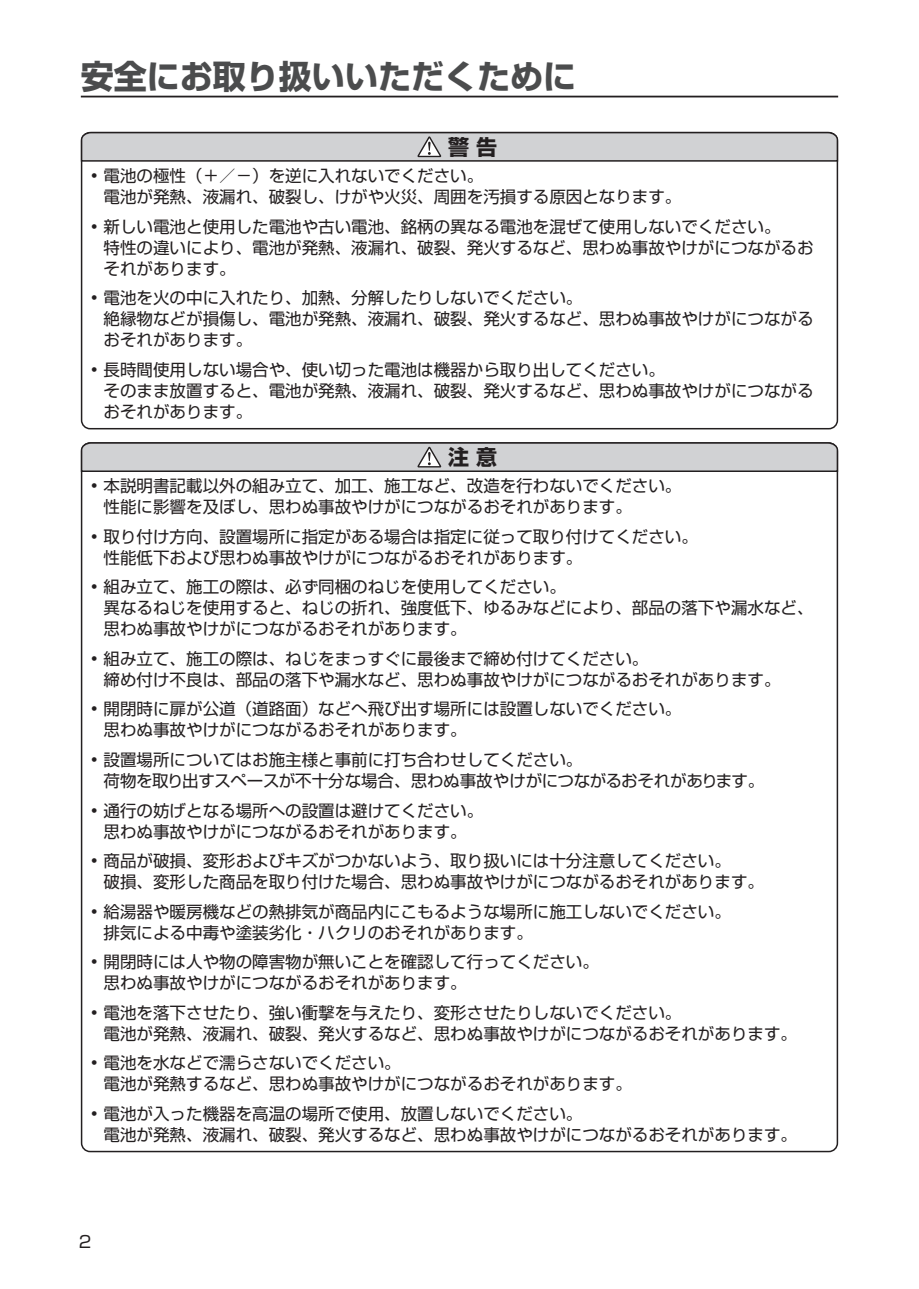
<style>
.page{position:relative;width:919px;height:1289px;background:#fff}
.page>*{position:absolute;margin:0;border:0;box-sizing:border-box;transform-origin:0 0}
.t1{font:700 33px "Shin Go Pro";color:#4b4c4d}
.t2{font:700 21px "Shin Go Pro";color:#231f20}
.t3{font:16.5px/21px "Shin Go Pro";color:#231f20}
.t4{font:15px "Shin Go Pro";color:#231f20}
</style>
<div class="page">
<hr style="left:81px;top:96px;width:757px;height:1px;background:#231f20">
<svg style="left:80px;top:442px;width:758px;height:31px;background:#bfc0c1"></svg>
<svg style="left:80px;top:131px;width:758px;height:31px;background:#c0c0c2"></svg>
<h1 class="t1" style="left:81px;top:50px;width:497px">安全にお取り扱いいただくために</h1>
<p class="t4" style="left:81px;top:72px;width:227px">安全にお取り扱いいただくために</p>
<p class="t2" style="left:448px;top:130px;width:50px">警 告</p>
<p class="t3" style="left:104px;top:163px;width:579px;text-indent:-13px">• 電池の極性（＋／－）を逆に入れないでください。<br>電池が発熱、液漏れ、破裂し、けがや火災、周囲を汚損する原因となります。</p>
<p class="t3" style="left:104px;top:214px;width:711px;text-indent:-13px">• 新しい電池と使用した電池や古い電池、銘柄の異なる電池を混ぜて使用しないでください。<br>特性の違いにより、電池が発熱、液漏れ、破裂、発火するなど、思わぬ事故やけがにつながるおそれがあります。</p>
<p class="t3" style="left:104px;top:285px;width:711px;text-indent:-13px">• 電池を火の中に入れたり、加熱、分解したりしないでください。<br>絶縁物などが損傷し、電池が発熱、液漏れ、破裂、発火するなど、思わぬ事故やけがにつながるおそれがあります。</p>
<p class="t3" style="left:104px;top:357px;width:711px;text-indent:-13px">• 長時間使用しない場合や、使い切った電池は機器から取り出してください。<br>そのまま放置すると、電池が発熱、液漏れ、破裂、発火するなど、思わぬ事故やけがにつながるおそれがあります。</p>
<p class="t2" style="left:448px;top:440px;width:50px">注 意</p>
<p class="t3" style="left:104px;top:473px;width:579px;text-indent:-13px">• 本説明書記載以外の組み立て、加工、施工など、改造を行わないでください。性能に影響を及ぼし、思わぬ事故やけがにつながるおそれがあります。</p>
<p class="t3" style="left:104px;top:524px;width:595px;text-indent:-13px">• 取り付け方向、設置場所に指定がある場合は指定に従って取り付けてください。性能低下および思わぬ事故やけがにつながるおそれがあります。</p>
<p class="t3" style="left:104px;top:574px;width:711px;text-indent:-13px">• 組み立て、施工の際は、必ず同梱のねじを使用してください。<br>異なるねじを使用すると、ねじの折れ、強度低下、ゆるみなどにより、部品の落下や漏水など、思わぬ事故やけがにつながるおそれがあります。</p>
<p class="t3" style="left:104px;top:646px;width:678px;text-indent:-13px">• 組み立て、施工の際は、ねじをまっすぐに最後まで締め付けてください。<br>締め付け不良は、部品の落下や漏水など、思わぬ事故やけがにつながるおそれがあります。</p>
<p class="t3" style="left:104px;top:696px;width:579px;text-indent:-13px">• 開閉時に扉が公道（道路面）などへ飛び出す場所には設置しないでください。思わぬ事故やけがにつながるおそれがあります。</p>
<p class="t3" style="left:104px;top:747px;width:662px;text-indent:-13px">• 設置場所についてはお施主様と事前に打ち合わせしてください。<br>荷物を取り出すスペースが不十分な場合、思わぬ事故やけがにつながるおそれがあります。</p>
<p class="t3" style="left:91px;top:797px;width:394px;text-align:center">• 通行の妨げとなる場所への設置は避けてください。思わぬ事故やけがにつながるおそれがあります。</p>
<p class="t3" style="left:104px;top:848px;width:661px;text-indent:-13px">• 商品が破損、変形およびキズがつかないよう、取り扱いには十分注意してください。<br>破損、変形した商品を取り付けた場合、思わぬ事故やけがにつながるおそれがあります。</p>
<p class="t3" style="left:104px;top:898px;width:628px;text-indent:-13px">• 給湯器や暖房機などの熱排気が商品内にこもるような場所に施工しないでください。排気による中毒や塗装劣化・ハクリのおそれがあります。</p>
<p class="t3" style="left:104px;top:949px;width:496px;text-indent:-13px">• 開閉時には人や物の障害物が無いことを確認して行ってください。思わぬ事故やけがにつながるおそれがあります。</p>
<p class="t3" style="left:104px;top:999px;width:694px;text-indent:-13px">• 電池を落下させたり、強い衝撃を与えたり、変形させたりしないでください。<br>電池が発熱、液漏れ、破裂、発火するなど、思わぬ事故やけがにつながるおそれがあります。</p>
<p class="t3" style="left:104px;top:1050px;width:529px;text-indent:-13px">• 電池を水などで濡らさないでください。<br>電池が発熱するなど、思わぬ事故やけがにつながるおそれがあります。</p>
<p class="t3" style="left:104px;top:1100px;width:694px;text-indent:-13px">• 電池が入った機器を高温の場所で使用、放置しないでください。<br>電池が発熱、液漏れ、破裂、発火するなど、思わぬ事故やけがにつながるおそれがあります。</p>
<p class="t3" style="left:79px;top:1229px;width:14px">2</p>
</div>
